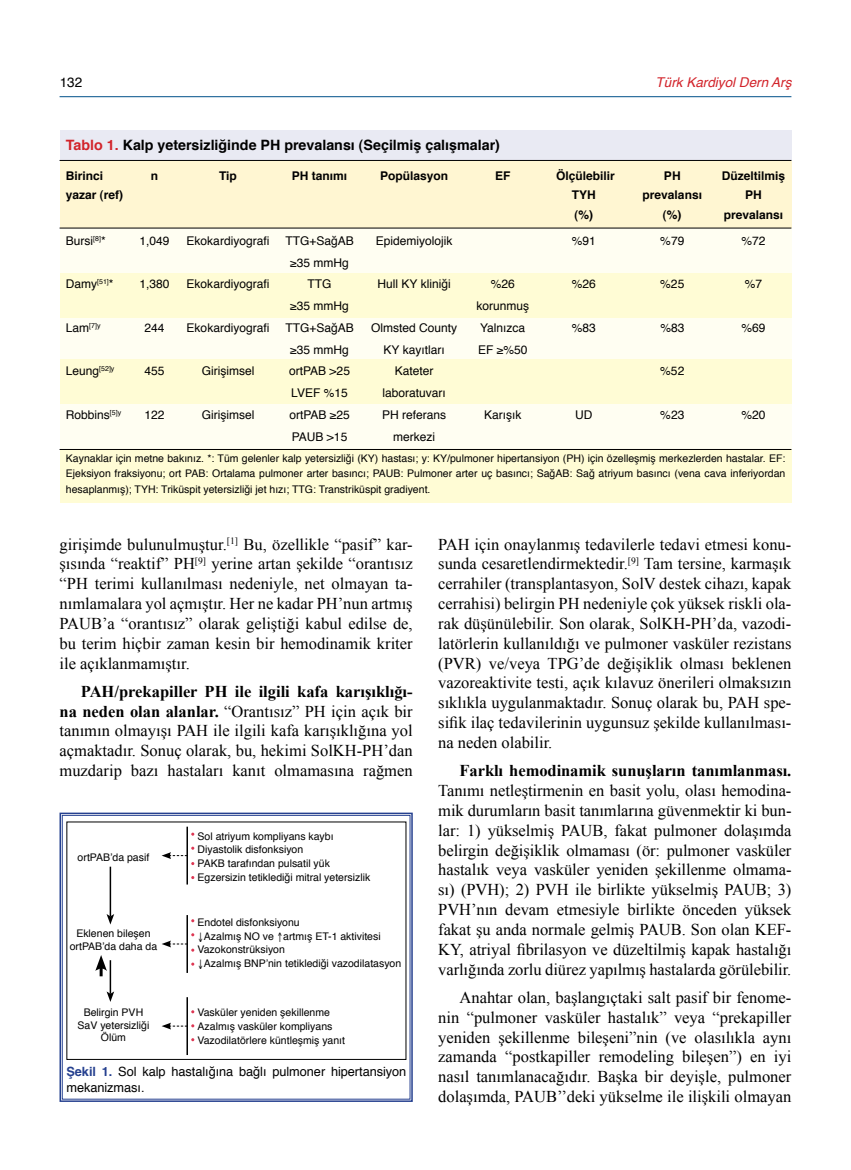
<style>
.page{position:relative;width:851px;height:1170px;background:#fff}
.page>*{position:absolute;margin:0;border:0;box-sizing:border-box;transform-origin:0 0}
.t1{font:16.5px/19.8px "Times New Roman";color:#000;text-align:justify}
.t2{font:700 16.5px "Times New Roman";letter-spacing:-.005em;color:#000}
.t3{font:700 14.25px "Helvetica";color:#000}
.t4{font:italic 13.5px "Helvetica";color:#d2232a}
.t5{font:13.5px "Helvetica";color:#000}
.t6{font:12.75px/16.5px "Helvetica";letter-spacing:-.005em;color:#000}
.t7{font:12px "Helvetica";color:#000}
.t8{font:700 12px "Helvetica";color:#000}
.t9{font:10.5px/13.8px "Helvetica";color:#000}
.t10{font:7.05px "Helvetica";color:#000}
.s1{color:#d2232a}
.s2{font-size:12px}
.s3{font-weight:700}
.s4{font-weight:700;color:#25408f}
</style>
<div class="page">
<div style="left:60px;top:157px;width:731px;height:327px;background:#fffef2"></div>
<div style="left:60px;top:273px;width:731px;height:44px;background:#fffcd5"></div>
<div style="left:60px;top:359px;width:731px;height:44px;background:#fffcd5"></div>
<div style="left:60px;top:449px;width:731px;height:53px;background:#fffcd5"></div>
<div style="left:60px;top:138px;width:731px;height:90px;background:#fff6d2"></div>
<div style="left:60px;top:130px;width:731px;height:31px;background:#e9eaf3"></div>
<hr style="left:60px;top:160px;width:731px;height:1px;background:#000">
<hr style="left:60px;top:228px;width:731px;height:1px;background:#000">
<hr style="left:60px;top:449px;width:731px;height:1px;background:#000">
<svg style="left:59px;top:812px;width:354px;height:290px"></svg>
<div style="left:62px;top:815px;width:348px;height:284px;border:1px solid #25408f"></div>
<hr style="left:110px;top:866px;width:1px;height:50px;background:#000">
<svg style="left:106px;top:913px;width:8px;height:11px"></svg>
<hr style="left:110px;top:960px;width:1px;height:33px;background:#000">
<svg style="left:106px;top:991px;width:8px;height:10px"></svg>
<svg style="left:95px;top:954px;width:12px;height:22px"></svg>
<hr style="left:186px;top:826px;width:2px;height:58px;background:#000">
<hr style="left:186px;top:915px;width:2px;height:57px;background:#000">
<hr style="left:186px;top:997px;width:2px;height:57px;background:#000">
<svg style="left:161px;top:1022px;width:33px;height:7px"></svg>
<svg style="left:161px;top:846px;width:33px;height:19px"></svg>
<svg style="left:161px;top:933px;width:33px;height:18px"></svg>
<svg style="left:191px;top:875px;width:3px;height:4px"></svg>
<hr style="left:60px;top:96px;width:731px;height:1px;background:#00508a">
<p class="t5" style="left:60px;top:73px;width:24px">132</p>
<p class="t4" style="left:655px;top:71px;width:137px">Türk Kardiyol Dern Arş</p>
<p class="t3" style="left:66px;top:135px;width:435px"><span class="s1">Tablo 1.</span> Kalp yetersizliğinde PH prevalansı (Seçilmiş çalışmalar)</p>
<p class="t8" style="left:66px;top:167px;width:39px">Birinci</p>
<p class="t8" style="left:151px;top:167px;width:9px">n</p>
<p class="t8" style="left:219px;top:167px;width:19px">Tip</p>
<p class="t8" style="left:292px;top:167px;width:57px">PH tanımı</p>
<p class="t8" style="left:380px;top:167px;width:70px">Popülasyon</p>
<p class="t8" style="left:495px;top:167px;width:17px">EF</p>
<p class="t8" style="left:556px;top:167px;width:60px">Ölçülebilir</p>
<p class="t8" style="left:664px;top:167px;width:18px">PH</p>
<p class="t8" style="left:721px;top:167px;width:65px">Düzeltilmiş</p>
<p class="t8" style="left:66px;top:187px;width:59px">yazar (ref)</p>
<p class="t8" style="left:571px;top:187px;width:25px">TYH</p>
<p class="t8" style="left:642px;top:187px;width:61px">prevalansı</p>
<p class="t8" style="left:745px;top:187px;width:18px">PH</p>
<p class="t8" style="left:574px;top:206px;width:20px">(%)</p>
<p class="t8" style="left:663px;top:206px;width:20px">(%)</p>
<p class="t8" style="left:723px;top:206px;width:61px">prevalansı</p>
<p class="t7" style="left:66px;top:232px;width:41px">Bursi<sup>[8]</sup>*</p>
<p class="t7" style="left:139px;top:232px;width:32px">1,049</p>
<p class="t7" style="left:187px;top:232px;width:84px">Ekokardiyografi</p>
<p class="t7" style="left:285px;top:232px;width:70px">TTG+SağAB</p>
<p class="t7" style="left:376px;top:232px;width:78px">Epidemiyolojik</p>
<p class="t7" style="left:571px;top:232px;width:26px">%91</p>
<p class="t7" style="left:660px;top:232px;width:26px">%79</p>
<p class="t7" style="left:741px;top:232px;width:26px">%72</p>
<p class="t7" style="left:290px;top:254px;width:60px">≥35 mmHg</p>
<p class="t7" style="left:66px;top:276px;width:49px">Damy<sup>[51]</sup>*</p>
<p class="t7" style="left:139px;top:276px;width:32px">1,380</p>
<p class="t7" style="left:187px;top:276px;width:84px">Ekokardiyografi</p>
<p class="t7" style="left:307px;top:276px;width:25px">TTG</p>
<p class="t7" style="left:377px;top:276px;width:75px">Hull KY kliniği</p>
<p class="t7" style="left:490px;top:276px;width:26px">%26</p>
<p class="t7" style="left:571px;top:276px;width:26px">%26</p>
<p class="t7" style="left:660px;top:276px;width:26px">%25</p>
<p class="t7" style="left:744px;top:276px;width:19px">%7</p>
<p class="t7" style="left:290px;top:298px;width:60px">≥35 mmHg</p>
<p class="t7" style="left:476px;top:298px;width:54px">korunmuş</p>
<p class="t10" style="left:66px;top:320px;width:36px"><span class="s2">Lam</span>[7]y</p>
<p class="t7" style="left:144px;top:319px;width:22px">244</p>
<p class="t7" style="left:187px;top:319px;width:84px">Ekokardiyografi</p>
<p class="t7" style="left:285px;top:319px;width:70px">TTG+SağAB</p>
<p class="t7" style="left:371px;top:319px;width:88px">Olmsted County</p>
<p class="t7" style="left:480px;top:319px;width:47px">Yalnızca</p>
<p class="t7" style="left:571px;top:319px;width:26px">%83</p>
<p class="t7" style="left:660px;top:319px;width:26px">%83</p>
<p class="t7" style="left:741px;top:319px;width:26px">%69</p>
<p class="t7" style="left:290px;top:341px;width:60px">≥35 mmHg</p>
<p class="t7" style="left:383px;top:341px;width:63px">KY kayıtları</p>
<p class="t7" style="left:478px;top:341px;width:51px">EF ≥%50</p>
<p class="t7" style="left:66px;top:363px;width:50px">Leung<sup>[52]y</sup></p>
<p class="t7" style="left:144px;top:363px;width:22px">455</p>
<p class="t7" style="left:202px;top:363px;width:54px">Girişimsel</p>
<p class="t7" style="left:289px;top:363px;width:62px">ortPAB &gt;25</p>
<p class="t7" style="left:395px;top:363px;width:40px">Kateter</p>
<p class="t7" style="left:660px;top:363px;width:26px">%52</p>
<p class="t7" style="left:291px;top:385px;width:58px">LVEF %15</p>
<p class="t7" style="left:382px;top:385px;width:65px">laboratuvarı</p>
<p class="t7" style="left:66px;top:406px;width:57px">Robbins<sup>[5]y</sup></p>
<p class="t7" style="left:144px;top:406px;width:22px">122</p>
<p class="t7" style="left:202px;top:406px;width:54px">Girişimsel</p>
<p class="t7" style="left:289px;top:406px;width:62px">ortPAB ≥25</p>
<p class="t7" style="left:382px;top:406px;width:66px">PH referans</p>
<p class="t7" style="left:484px;top:406px;width:39px">Karışık</p>
<p class="t7" style="left:575px;top:406px;width:19px">UD</p>
<p class="t7" style="left:660px;top:406px;width:26px">%23</p>
<p class="t7" style="left:741px;top:406px;width:26px">%20</p>
<p class="t7" style="left:292px;top:428px;width:57px">PAUB &gt;15</p>
<p class="t7" style="left:393px;top:428px;width:43px">merkezi</p>
<p class="t9" style="left:66px;top:452px;width:721px;line-height:15px;text-align:justify">Kaynaklar için metne bakınız. *: Tüm gelenler kalp yetersizliği (KY) hastası; y: KY/pulmoner hipertansiyon (PH) için özelleşmiş merkezlerden hastalar. EF:<br>Ejeksiyon fraksiyonu; ort PAB: Ortalama pulmoner arter basıncı; PAUB: Pulmoner arter uç basıncı; SağAB: Sağ atriyum basıncı (vena cava inferiyordan hesaplanmış); TYH: Triküspit yetersizliği jet hızı; TTG: Transtriküspit gradiyent.</p>
<p class="t1" style="left:60px;top:534px;width:354px">girişimde bulunulmuştur.<sup>[1]</sup> Bu, özellikle “pasif” kar&shy;şısında “reaktif” PH<sup>[9]</sup> yerine artan şekilde “orantısız “PH terimi kullanılması nedeniyle, net olmayan ta&shy;nımlamalara yol açmıştır. Her ne kadar PH’nun artmış PAUB’a “orantısız” olarak geliştiği kabul edilse de, bu terim hiçbir zaman kesin bir hemodinamik kriter ile açıklanmamıştır.</p>
<p class="t1" style="left:60px;top:681px;width:354px;text-indent:21px"><span class="s3">PAH/prekapiller PH ile ilgili kafa karışıklığı&shy;na neden olan alanlar.</span> “Orantısız” PH için açık bir tanımın olmayışı PAH ile ilgili kafa karışıklığına yol açmaktadır. Sonuç olarak, bu, hekimi SolKH-PH’dan muzdarip bazı hastaları kanıt olmamasına rağmen</p>
<p class="t9" style="left:197px;top:829px;width:174px">Sol atriyum kompliyans kaybı<br>Diyastolik disfonksiyon<br>PAKB tarafından pulsatil yük<br>Egzersizin tetiklediği mitral yetersizlik</p>
<p class="t9" style="left:197px;top:915px;width:205px">Endotel disfonksiyonu<br>↓Azalmış NO ve ↑artmış ET-1 aktivitesi<br>Vazokonstrüksiyon<br>↓Azalmış BNP’nin tetiklediği vazodilatasyon</p>
<p class="t9" style="left:197px;top:1006px;width:149px">Vasküler yeniden şekillenme<br>Azalmış vasküler kompliyans<br>Vazodilatörlere küntleşmiş yanıt</p>
<p class="t9" style="left:78px;top:850px;width:73px">ortPAB’da pasif</p>
<p class="t9" style="left:70px;top:927px;width:89px;line-height:12.6px;text-align:center">Eklenen bileşen ortPAB’da daha da</p>
<p class="t9" style="left:78px;top:1006px;width:73px;line-height:12.6px;text-align:center">Belirgin PVH<br>SaV yetersizliği<br>Ölüm</p>
<p class="t6" style="left:66px;top:1063px;width:341px"><span class="s4">Şekil 1.</span> Sol kalp hastalığına bağlı pulmoner hipertansiyon mekanizması.</p>
<p class="t1" style="left:438px;top:534px;width:354px">PAH için onaylanmış tedavilerle tedavi etmesi konu&shy;sunda cesaretlendirmektedir.<sup>[9]</sup> Tam tersine, karmaşık cerrahiler (transplantasyon, SolV destek cihazı, kapak cerrahisi) belirgin PH nedeniyle çok yüksek riskli ola&shy;rak düşünülebilir. Son olarak, SolKH-PH’da, vazodi&shy;latörlerin kullanıldığı ve pulmoner vasküler rezistans (PVR) ve/veya TPG’de değişiklik olması beklenen vazoreaktivite testi, açık kılavuz önerileri olmaksızın sıklıkla uygulanmaktadır. Sonuç olarak bu, PAH spe&shy;sifik ilaç tedavilerinin uygunsuz şekilde kullanılması&shy;na neden olabilir.</p>
<p class="t2" style="left:459px;top:759px;width:333px">Farklı hemodinamik sunuşların tanımlanması.</p>
<p class="t1" style="left:438px;top:780px;width:355px">Tanımı netleştirmenin en basit yolu, olası hemodina&shy;mik durumların basit tanımlarına güvenmektir ki bun&shy;lar: 1) yükselmiş PAUB, fakat pulmoner dolaşımda belirgin değişiklik olmaması (ör: pulmoner vasküler hastalık veya vasküler yeniden şekillenme olmama&shy;sı) (PVH); 2) PVH ile birlikte yükselmiş PAUB; 3)<br>PVH’nın devam etmesiyle birlikte önceden yüksek fakat şu anda normale gelmiş PAUB. Son olan KEF-KY, atriyal fibrilasyon ve düzeltilmiş kapak hastalığı varlığında zorlu diürez yapılmış hastalarda görülebilir.</p>
<p class="t1" style="left:438px;top:987px;width:354px;text-indent:21px">Anahtar olan, başlangıçtaki salt pasif bir fenome&shy;nin “pulmoner vasküler hastalık” veya “prekapiller yeniden şekillenme bileşeni”nin (ve olasılıkla aynı zamanda “postkapiller remodeling bileşen”) en iyi nasıl tanımlanacağıdır. Başka bir deyişle, pulmoner dolaşımda, PAUB’’deki yükselme ile ilişkili olmayan</p>
</div>
